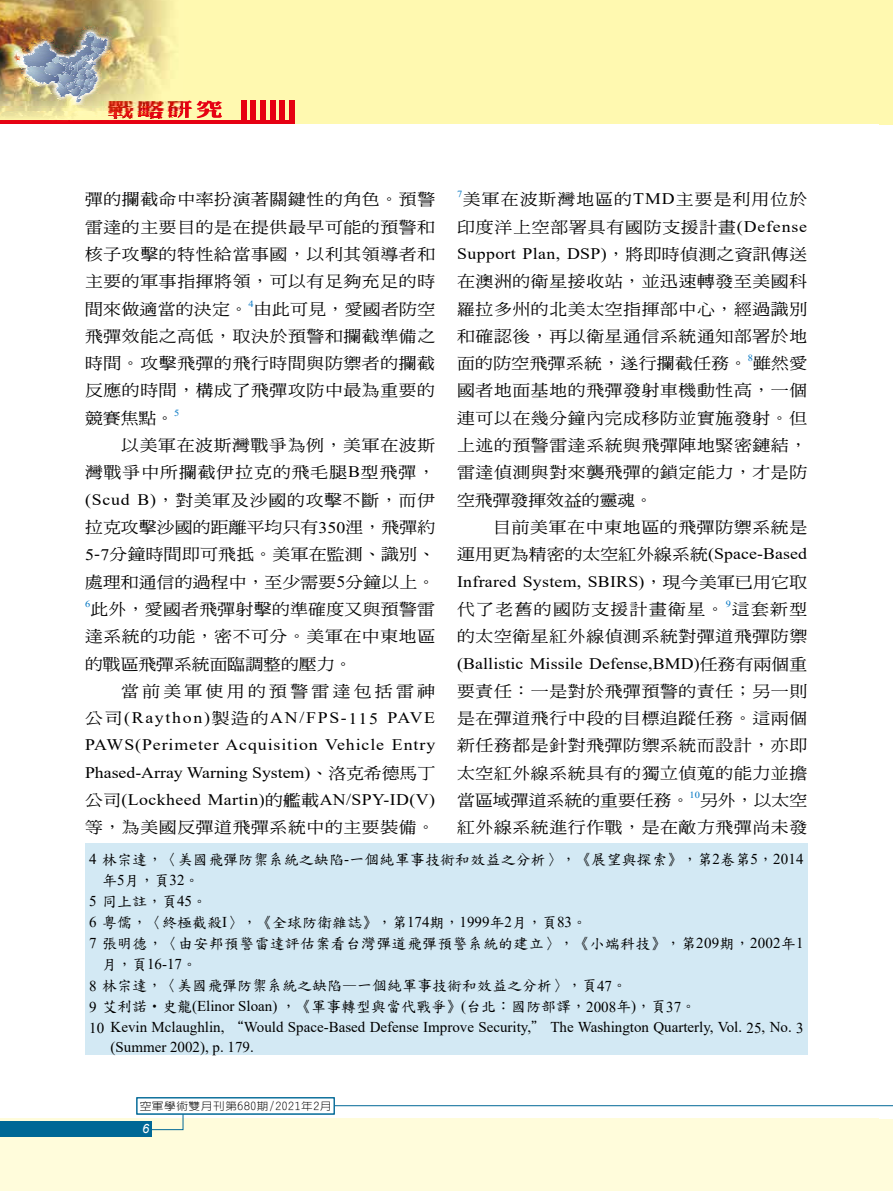
<style>
.page{position:relative;width:893px;height:1191px;background:#fff}
.page>*{position:absolute;margin:0;border:0;box-sizing:border-box;transform-origin:0 0}
.t1{font:16.05px/27.3px "DF Ming W5 WIN BF";letter-spacing:.035em;color:#000;text-align:justify;scale:1.11 1}
.t2{font:16.05px/27.3px "Times New Roman";letter-spacing:.015em;color:#000;text-align:justify;scale:1.11 1}
.t3{font:16.05px/27.3px "DF Ming W5 WIN BF";letter-spacing:.055em;color:#000;scale:1.11 1}
.t4{font:16.05px "DF Ming W5 WIN BF";letter-spacing:.185em;color:#000;scale:1.11 1}
.t5{font:15px/21px "DF Kai Shu SB Estd BF";letter-spacing:.01em;color:#000}
.t6{font:15px/19.5px "Times New Roman";color:#000}
.t7{font:italic 12.75px "Arial";color:#fff}
.t8{font:300 10.5px "Lin Gothic";letter-spacing:.05em;color:#000;scale:1.11 1}
.s1{font-family:"Times New Roman"}
.s2{font-family:"DF Kai Shu SB Estd BF"}
.s3{font-family:"DF Ming W5 WIN BF"}
</style>
<div class="page">
<div style="left:0;top:0;width:893px;height:123px;background:#fff9b0"></div>
<hr style="left:0;top:120px;width:295px;height:3px;background:#e60012">
<div style="left:289px;top:100px;width:6px;height:23px;background:#e60012"></div>
<div style="left:280px;top:100px;width:5px;height:23px;background:#e60012"></div>
<div style="left:270px;top:100px;width:5px;height:23px;background:#e60012"></div>
<div style="left:260px;top:100px;width:6px;height:23px;background:#e60012"></div>
<div style="left:251px;top:100px;width:5px;height:23px;background:#e60012"></div>
<div style="left:241px;top:100px;width:5px;height:23px;background:#e60012"></div>
<div style="left:0;top:1118px;width:893px;height:73px;background:#fffcdb"></div>
<img style="left:52px;top:120px;width:41px;height:1px">
<img style="left:5px;top:118px;width:157px;height:1px">
<img style="left:0;top:0;width:170px;height:118px">
<img style="left:21px;top:71px;width:3px;height:16px">
<img style="left:18px;top:51px;width:6px;height:20px">
<img style="left:24px;top:26px;width:198px;height:92px">
<div style="left:879px;top:0;width:14px;height:1191px;background:#fff"></div>
<div style="left:879px;top:0;width:14px;height:125px;background:#fff9b0"></div>
<div style="left:879px;top:1119px;width:14px;height:72px;background:#fffcdb"></div>
<div style="left:85px;top:843px;width:723px;height:211px;background:#d3e9f4"></div>
<hr style="left:335px;top:1105px;width:558px;height:1px;background:#006896">
<svg style="left:149px;top:1114px;width:35px;height:16px"></svg>
<div style="left:0;top:1121px;width:152px;height:15px;background:#006896"></div>
<div style="left:136px;top:1097px;width:199px;height:17px;border:1px solid #006896"></div>
<p class="t3" style="left:457px;top:186px;width:317px"><sup>7</sup>美軍在波斯灣地區的<span class="s1">TMD</span>主要是利用位於印度洋上空部署具有國防支援計畫<span class="s1">(Defense</span></p>
<p class="t2" style="left:457px;top:239px;width:317px">Support Plan, DSP)<span class="s2">，</span><span class="s3">將即時偵測之資訊傳送</span></p>
<p class="t1" style="left:457px;top:268px;width:317px">在澳洲的衛星接收站<span class="s2">，</span>並迅速轉發至美國科羅拉多州的北美太空指揮部中心<span class="s2">，</span>經過識別和確認後<span class="s2">，</span>再以衛星通信系統通知部署於地面的防空飛彈系統<span class="s2">，</span>遂行攔截任務<span class="s2">。</span><sup>8</sup>雖然愛國者地面基地的飛彈發射車機動性高<span class="s2">，</span>一個連可以在幾分鐘內完成移防並實施發射<span class="s2">。</span>但上述的預警雷達系統與飛彈陣地緊密鏈結<span class="s2">，</span>雷達偵測與對來襲飛彈的鎖定能力<span class="s2">，</span>才是防空飛彈發揮效益的靈魂<span class="s2">。</span></p>
<p class="t1" style="left:457px;top:513px;width:317px;text-align:right">目前美軍在中東地區的飛彈防禦系統是<br>運用更為精密的太空紅外線系統<span class="s1">(Space-Based</span></p>
<p class="t2" style="left:457px;top:567px;width:317px">Infrared System, SBIRS)<span class="s2">，</span><span class="s3">現今美軍已用它取</span></p>
<p class="t1" style="left:457px;top:595px;width:317px">代了老舊的國防支援計畫衛星<span class="s2">。</span><sup>9</sup>這套新型的太空衛星紅外線偵測系統對彈道飛彈防禦</p>
<p class="t2" style="left:457px;top:649px;width:317px">(Ballistic Missile Defense,BMD)<span class="s3">任務有兩個重</span></p>
<p class="t1" style="left:457px;top:677px;width:317px">要責任<span class="s2">：</span>一是對於飛彈預警的責任<span class="s2">；</span>另一則是在彈道飛行中段的目標追蹤任務<span class="s2">。</span>這兩個新任務都是針對飛彈防禦系統而設計<span class="s2">，</span>亦即太空紅外線系統具有的獨立偵蒐的能力並擔當區域彈道系統的重要任務<span class="s2">。</span><sup>10</sup>另外<span class="s2">，</span>以太空紅外線系統進行作戰<span class="s2">，</span>是在敵方飛彈尚未發</p>
<p class="t5" style="left:89px;top:849px;width:716px"><span class="s1">4</span> 林宗達，〈美國飛彈防禦系統之缺陷<span class="s1">-</span>一個純軍事技術和效益之分析〉，《展望與探索》，第<span class="s1">2</span>卷第<span class="s1">5</span>，<span class="s1">2014</span></p>
<p class="t5" style="left:102px;top:870px;width:99px">年<span class="s1">5</span>月，頁<span class="s1">32</span>。</p>
<p class="t5" style="left:89px;top:891px;width:119px"><span class="s1">5</span> 同上註，頁<span class="s1">45</span>。</p>
<p class="t5" style="left:89px;top:912px;width:499px"><span class="s1">6</span> 粵儒，〈終極截殺<span class="s1">I</span>〉，《全球防衛雜誌》，第<span class="s1">174</span>期，<span class="s1">1999</span>年<span class="s1">2</span>月，頁<span class="s1">83</span>。</p>
<p class="t5" style="left:89px;top:933px;width:716px"><span class="s1">7</span> 張明德，〈由安邦預警雷達評估案看台灣彈道飛彈預警系統的建立〉，《小端科技》，第<span class="s1">209</span>期，<span class="s1">2002</span>年<span class="s1">1</span></p>
<p class="t6" style="left:102px;top:954px;width:96px"><span class="s2">月，頁</span>16-17<span class="s2">。</span></p>
<p class="t5" style="left:89px;top:975px;width:608px"><span class="s1">8</span> 林宗達，〈美國飛彈防禦系統之缺陷—一個純軍事技術和效益之分析〉，頁<span class="s1">47</span>。<br><span class="s1">9</span> 艾利諾•史龍<span class="s1">(Elinor Sloan)</span> ，《軍事轉型與當代戰爭》<span class="s1">(</span>台北：國防部譯，<span class="s1">2008</span>年<span class="s1">)</span>，頁<span class="s1">37</span>。</p>
<p class="t6" style="left:111px;top:1016px;width:695px;text-indent:-21px">10 Kevin Mclaughlin, <span class="s2">“</span>Would Space-Based Defense Improve Security,<span class="s2">＂</span> The Washington Quarterly, Vol. 25, No. 3 (Summer 2002), p. 179.</p>
<p class="t1" style="left:85px;top:186px;width:317px">彈的攔截命中率扮演著關鍵性的角色<span class="s2">。</span>預警雷達的主要目的是在提供最早可能的預警和核子攻擊的特性給當事國<span class="s2">，</span>以利其領導者和主要的軍事指揮將領<span class="s2">，</span>可以有足夠充足的時間來做適當的決定<span class="s2">。</span><sup>4</sup>由此可見<span class="s2">，</span>愛國者防空飛彈效能之高低<span class="s2">，</span>取決於預警和攔截準備之時間<span class="s2">。</span>攻擊飛彈的飛行時間與防禦者的攔截反應的時間<span class="s2">，</span>構成了飛彈攻防中最為重要的競賽焦點<span class="s2">。</span><sup>5</sup></p>
<p class="t1" style="left:85px;top:431px;width:317px;text-indent:36px">以美軍在波斯灣戰爭為例<span class="s2">，</span>美軍在波斯灣戰爭中所攔截伊拉克的飛毛腿<span class="s1">B</span>型飛彈<span class="s2">，</span><span class="s1">(Scud B)</span><span class="s2">，</span>對美軍及沙國的攻擊不斷<span class="s2">，</span>而伊拉克攻擊沙國的距離平均只有<span class="s1">350</span>浬<span class="s2">，</span>飛彈約<span class="s1">5-7</span>分鐘時間即可飛抵<span class="s2">。</span>美軍在監測<span class="s2">、</span>識別<span class="s2">、</span>處理和通信的過程中<span class="s2">，</span>至少需要<span class="s1">5</span>分鐘以上<span class="s2">。</span><sup>6</sup>此外<span class="s2">，</span>愛國者飛彈射擊的準確度又與預警雷達系統的功能<span class="s2">，</span>密不可分<span class="s2">。</span>美軍在中東地區的戰區飛彈系統面臨調整的壓力<span class="s2">。</span></p>
<p class="t4" style="left:121px;top:683px;width:284px">當前美軍使用的預警雷達包括雷神</p>
<p class="t2" style="left:85px;top:703px;width:317px"><span class="s3">公司</span>(Raython)<span class="s3">製造的</span>AN/FPS-115 PAVE PAWS(Perimeter Acquisition Vehicle Entry Phased-Array Warning System)<span class="s2">、</span><span class="s3">洛克希德馬丁公司</span>(Lockheed Martin)<span class="s3">的艦載</span>AN/SPY-ID(V)</p>
<p class="t1" style="left:85px;top:814px;width:317px">等<span class="s2">，</span>為美國反彈道飛彈系統中的主要裝備<span class="s2">。</span></p>
<p class="t8" style="left:140px;top:1100px;width:174px">空軍學術雙月刊第680期/2021年2月</p>
<p class="t7" style="left:142px;top:1120px;width:9px">6</p>
</div>
